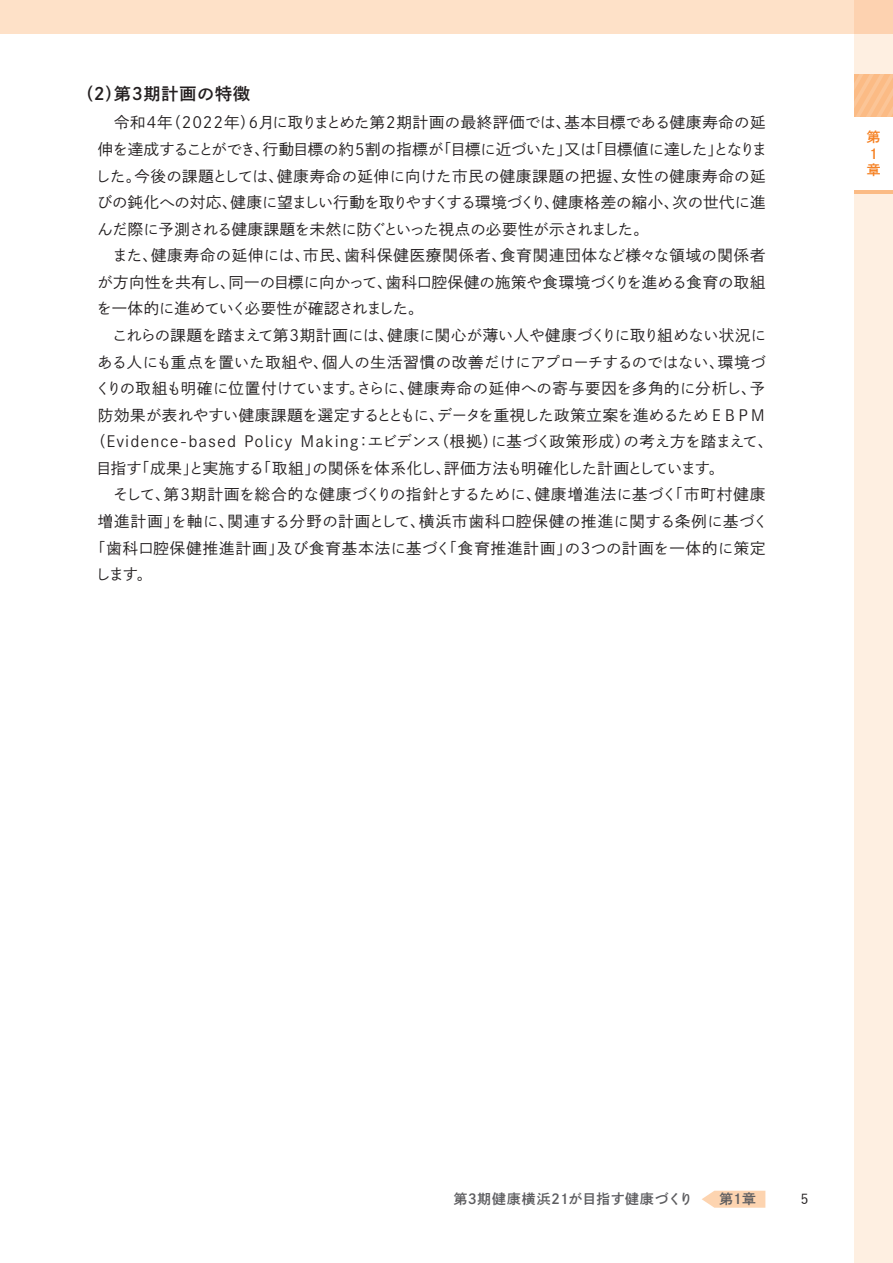
<style>
.page{position:relative;width:893px;height:1263px;background:#fff}
.page>*{position:absolute;margin:0;border:0;box-sizing:border-box;transform-origin:0 0}
.t1{font:16.95px "P Shuei Go Gin Std N B";letter-spacing:.05em;color:#231f20}
.t2{font:15.45px "P Shuei Go Gin Std N L";letter-spacing:.015em;color:#231f20}
.t3{font:15.45px "P Shuei Go Gin Std N L";letter-spacing:.065em;color:#231f20}
.t4{font:15.45px "P Shuei Go Gin Std N L";letter-spacing:-.02em;color:#231f20}
.t5{font:15.45px "P Shuei Go Gin Std N L";letter-spacing:-.005em;color:#231f20}
.t6{font:15.45px "P Shuei Go Gin Std N L";letter-spacing:.035em;color:#231f20}
.t7{font:15.45px "P Shuei Go Gin Std N L";letter-spacing:.06em;color:#231f20}
.t8{font:15.45px "P Shuei Go Gin Std N L";letter-spacing:.04em;color:#231f20}
.t9{font:15.45px "P Shuei Go Gin Std N L";letter-spacing:-.015em;color:#231f20}
.t10{font:13.8px "P Shuei Go Gin Std N B";letter-spacing:.04em;color:#5c5c5f}
.t11{font:13.8px/16.5px "P Shuei Go Gin Std N B";color:#f58021}
.t12{font:500 13.8px "Yu Go Pr 6 N";color:#231f20}
</style>
<div class="page">
<div style="left:855px;top:194px;width:38px;height:1069px;background:#feefe1"></div>
<div style="left:855px;top:0;width:38px;height:74px;background:#feefe1"></div>
<svg style="left:855px;top:74px;width:38px;height:43px;background:#fbbf8c"></svg>
<hr style="left:855px;top:190px;width:38px;height:4px;background:#fbbb85">
<div style="left:0;top:0;width:893px;height:34px;background:#fee1c8"></div>
<svg style="left:702px;top:1191px;width:63px;height:17px"></svg>
<p class="t1" style="left:77px;top:82px;width:175px">（２）第３期計画の特徴</p>
<p class="t2" style="left:98px;top:112px;width:669px">　令和４年（2022年）６月に取りまとめた第２期計画の最終評価では、基本目標である健康寿命の延</p>
<p class="t4" style="left:98px;top:139px;width:671px">伸を達成することができ、行動目標の約５割の指標が「目標に近づいた」又は「目標値に達した」となりま</p>
<p class="t2" style="left:96px;top:165px;width:671px">した。今後の課題としては、健康寿命の延伸に向けた市民の健康課題の把握、女性の健康寿命の延</p>
<p class="t2" style="left:97px;top:192px;width:670px">びの鈍化への対応、健康に望ましい行動を取りやすくする環境づくり、健康格差の縮小、次の世代に進</p>
<p class="t4" style="left:97px;top:218px;width:553px">んだ際に予測される健康課題を未然に防ぐといった視点の必要性が示されました。</p>
<p class="t7" style="left:98px;top:245px;width:669px">　また、健康寿命の延伸には、市民、歯科保健医療関係者、食育関連団体など様々な領域の関係者</p>
<p class="t2" style="left:97px;top:272px;width:670px">が方向性を共有し、同一の目標に向かって、歯科口腔保健の施策や食環境づくりを進める食育の取組</p>
<p class="t9" style="left:96px;top:298px;width:329px">を一体的に進めていく必要性が確認されました。</p>
<p class="t5" style="left:98px;top:325px;width:670px">　これらの課題を踏まえて第３期計画には、健康に関心が薄い人や健康づくりに取り組めない状況に</p>
<p class="t2" style="left:97px;top:351px;width:670px">ある人にも重点を置いた取組や、個人の生活習慣の改善だけにアプローチするのではない、環境づ</p>
<p class="t2" style="left:96px;top:378px;width:671px">くりの取組も明確に位置付けています。さらに、健康寿命の延伸への寄与要因を多角的に分析し、予</p>
<p class="t2" style="left:98px;top:404px;width:669px">防効果が表れやすい健康課題を選定するとともに、データを重視した政策立案を進めるためＥＢＰＭ</p>
<p class="t3" style="left:90px;top:431px;width:685px">（Evidence-based Policy Making：エビデンス（根拠）に基づく政策形成）の考え方を踏まえて、</p>
<p class="t2" style="left:96px;top:458px;width:629px">目指す「成果」と実施する「取組」の関係を体系化し、評価方法も明確化した計画としています。</p>
<p class="t6" style="left:98px;top:484px;width:669px">　そして、第３期計画を総合的な健康づくりの指針とするために、健康増進法に基づく「市町村健康</p>
<p class="t8" style="left:98px;top:511px;width:672px">増進計画」を軸に、関連する分野の計画として、横浜市歯科口腔保健の推進に関する条例に基づく</p>
<p class="t3" style="left:90px;top:537px;width:677px">「歯科口腔保健推進計画」及び食育基本法に基づく「食育推進計画」の３つの計画を一体的に策定</p>
<p class="t2" style="left:96px;top:564px;width:58px">します。</p>
<p class="t11" style="left:867px;top:129px;width:15px">第<br>１章</p>
<p class="t10" style="left:454px;top:1190px;width:241px">第3期健康横浜21が目指す健康づくり</p>
<p class="t10" style="left:719px;top:1190px;width:38px">第1章</p>
<p class="t12" style="left:801px;top:1186px;width:9px">5</p>
</div>
